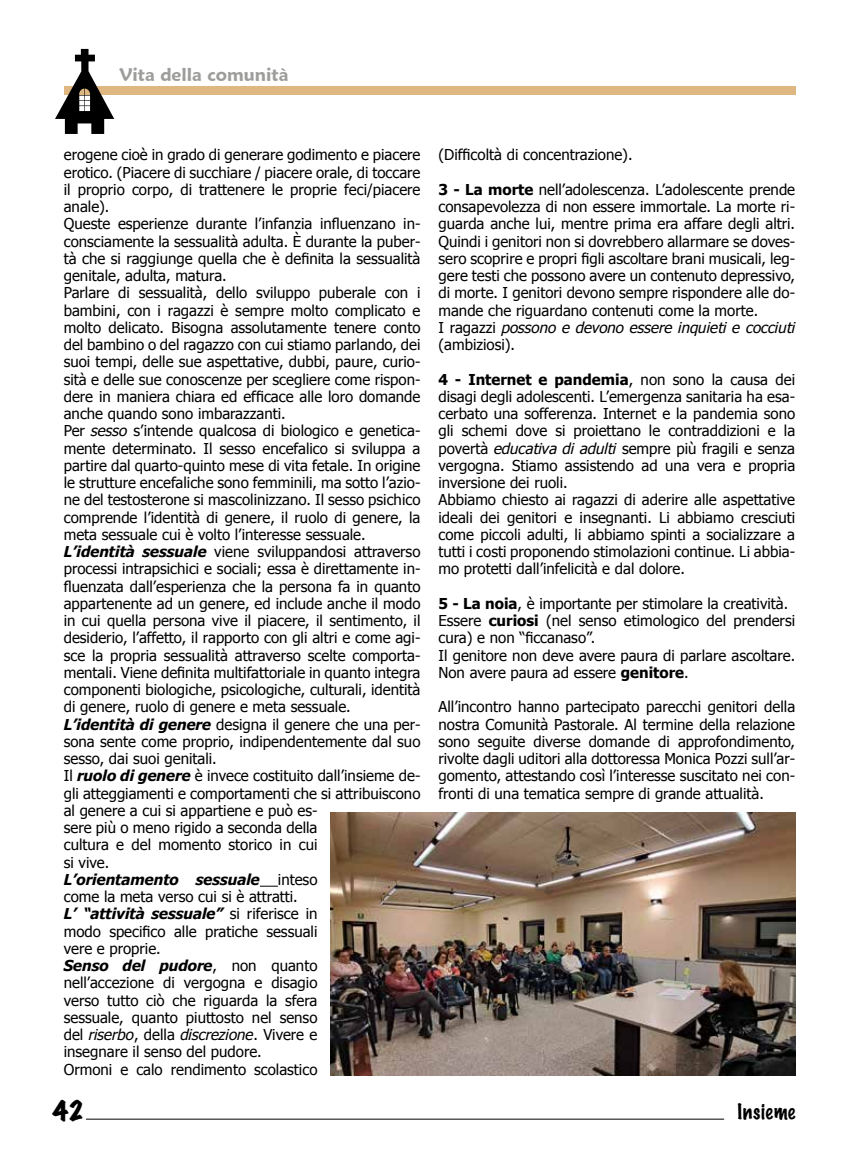
<style>
.page{position:relative;width:859px;height:1161px;background:#fff}
.page>*{position:absolute;margin:0;border:0;box-sizing:border-box;transform-origin:0 0}
.t1{font:expanded 24px "Marker Felt";color:#000}
.t2{font:100 19.5px "Marker Felt";letter-spacing:.035em;color:#000}
.t3{font:600 18px "Maiandra GD";color:#9d9d9c}
.t4{font:15px/17.2px "Tahoma";color:#000}
.t5{font:italic 700 15px "Tahoma W01";color:#000}
.t6{font:italic 15px "Tahoma W01";color:#000}
.s1{font-family:"Tahoma W01";font-style:italic}
.s2{font-family:"Tahoma W01";font-weight:700;font-style:italic}
.s3{font-family:"Tahoma";font-weight:400;font-style:normal}
.s4{font-family:"Tahoma";font-style:normal}
.s5{font-weight:700}
</style>
<div class="page">
<hr style="left:86px;top:1119px;width:638px;height:1px;background:#000">
<div style="left:65px;top:86px;width:731px;height:8px;background:#dfb780"></div>
<svg style="left:55px;top:49px;width:59px;height:85px"></svg>
<svg style="left:260px;top:886px;width:18px;height:1px"></svg>
<img style="left:330px;top:812px;width:465px;height:264px">
<p class="t3" style="left:120px;top:63px;width:170px">Vita della comunità</p>
<p class="t4" style="left:64px;top:145px;width:358px">erogene cioè in grado di generare godimento e piacere erotico. (Piacere di succhiare / piacere orale, di toccare il proprio corpo, di trattenere le proprie feci/piacere anale).<br>Queste esperienze durante l’infanzia influenzano in&shy;consciamente la sessualità adulta. È durante la puber&shy;tà che si raggiunge quella che è definita la sessualità genitale, adulta, matura.<br>Parlare di sessualità, dello sviluppo puberale con i bambini, con i ragazzi è sempre molto complicato e molto delicato. Bisogna assolutamente tenere conto del bambino o del ragazzo con cui stiamo parlando, dei suoi tempi, delle sue aspettative, dubbi, paure, curio&shy;sità e delle sue conoscenze per scegliere come rispon&shy;dere in maniera chiara ed efficace alle loro domande anche quando sono imbarazzanti.<br>Per <span class="s1">sesso</span> s’intende qualcosa di biologico e genetica&shy;mente determinato. Il sesso encefalico si sviluppa a partire dal quarto-quinto mese di vita fetale. In origine le strutture encefaliche sono femminili, ma sotto l’azio&shy;ne del testosterone si mascolinizzano. Il sesso psichico comprende l’identità di genere, il ruolo di genere, la meta sessuale cui è volto l’interesse sessuale.<br><span class="s2">L’identità sessuale</span> viene sviluppandosi attraverso processi intrapsichici e sociali; essa è direttamente in&shy;fluenzata dall’esperienza che la persona fa in quanto appartenente ad un genere, ed include anche il modo in cui quella persona vive il piacere, il sentimento, il desiderio, l’affetto, il rapporto con gli altri e come agi&shy;sce la propria sessualità attraverso scelte comporta&shy;mentali. Viene definita multifattoriale in quanto integra componenti biologiche, psicologiche, culturali, identità di genere, ruolo di genere e meta sessuale.<br><span class="s2">L’identità di genere</span> designa il genere che una per&shy;sona sente come proprio, indipendentemente dal suo sesso, dai suoi genitali.<br>Il <span class="s2">ruolo di genere</span> è invece costituito dall’insieme de&shy;gli atteggiamenti e comportamenti che si attribuiscono al genere a cui si appartiene e può es-<br>sere più o meno rigido a seconda della<br>cultura e del momento storico in cui<br>si vive.</p>
<p class="t5" style="left:64px;top:870px;width:255px">L’orientamento sessuale <span class="s3">inteso</span></p>
<p class="t4" style="left:64px;top:887px;width:235px">come la meta verso cui si è attratti.</p>
<p class="t5" style="left:64px;top:904px;width:255px">L’ “attività sessuale” <span class="s3">si riferisce in</span></p>
<p class="t4" style="left:64px;top:922px;width:255px">modo specifico alle pratiche sessuali vere e proprie.</p>
<p class="t5" style="left:64px;top:956px;width:255px">Senso del pudore<span class="s3">, non quanto</span></p>
<p class="t4" style="left:64px;top:973px;width:255px;text-align:justify">nell’accezione di vergogna e disagio verso tutto ciò che riguarda la sfera sessuale, quanto piuttosto nel senso</p>
<p class="t6" style="left:64px;top:1025px;width:255px"><span class="s4">del</span> riserbo<span class="s4">, della</span> discrezione<span class="s4">. Vivere e</span></p>
<p class="t4" style="left:64px;top:1042px;width:255px">insegnare il senso del pudore.<br>Ormoni e calo rendimento scolastico</p>
<p class="t4" style="left:438px;top:145px;width:196px">(Difficoltà di concentrazione).</p>
<p class="t4" style="left:438px;top:180px;width:358px;text-align:justify"><span class="s5">3 - La morte</span> nell’adolescenza. L’adolescente prende consapevolezza di non essere immortale. La morte ri&shy;guarda anche lui, mentre prima era affare degli altri.<br>Quindi i genitori non si dovrebbero allarmare se doves&shy;sero scoprire e propri figli ascoltare brani musicali, leg&shy;gere testi che possono avere un contenuto depressivo, di morte. I genitori devono sempre rispondere alle do&shy;mande che riguardano contenuti come la morte.</p>
<p class="t6" style="left:438px;top:318px;width:358px"><span class="s4">I ragazzi</span> possono e devono essere inquieti e cocciuti</p>
<p class="t4" style="left:438px;top:335px;width:78px">(ambiziosi).</p>
<p class="t4" style="left:438px;top:370px;width:358px"><span class="s5">4 - Internet e pandemia</span>, non sono la causa dei disagi degli adolescenti. L’emergenza sanitaria ha esa&shy;cerbato una sofferenza. Internet e la pandemia sono gli schemi dove si proiettano le contraddizioni e la povertà <span class="s1">educativa di adulti</span> sempre più fragili e senza vergogna. Stiamo assistendo ad una vera e propria inversione dei ruoli.<br>Abbiamo chiesto ai ragazzi di aderire alle aspettative ideali dei genitori e insegnanti. Li abbiamo cresciuti come piccoli adulti, li abbiamo spinti a socializzare a tutti i costi proponendo stimolazioni continue. Li abbia&shy;mo protetti dall’infelicità e dal dolore.</p>
<p class="t4" style="left:438px;top:594px;width:358px"><span class="s5">5 - La noia</span>, è importante per stimolare la creatività.<br>Essere <span class="s5">curiosi</span> (nel senso etimologico del prendersi cura) e non “ficcanaso”.<br>Il genitore non deve avere paura di parlare ascoltare.<br>Non avere paura ad essere <span class="s5">genitore</span>.</p>
<p class="t4" style="left:438px;top:697px;width:358px;text-align:justify">All’incontro hanno partecipato parecchi genitori della nostra Comunità Pastorale. Al termine della relazione sono seguite diverse domande di approfondimento, rivolte dagli uditori alla dottoressa Monica Pozzi sull’ar&shy;gomento, attestando così l’interesse suscitato nei con&shy;fronti di una tematica sempre di grande attualità.</p>
<h1 class="t1" style="left:52px;top:1091px;width:33px">42</h1>
<h2 class="t2" style="left:738px;top:1096px;width:59px">Insieme</h2>
</div>
